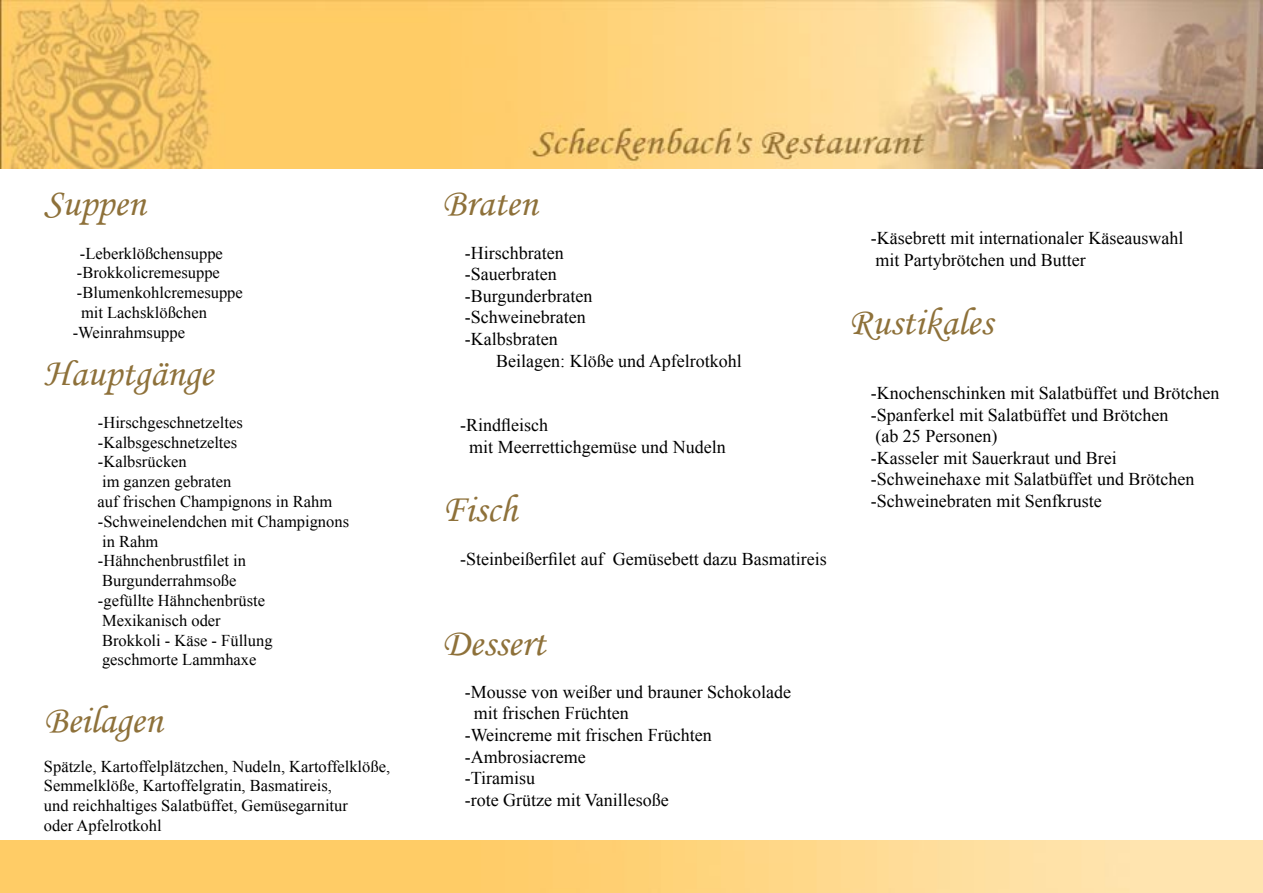
<style>
.page{position:relative;width:1263px;height:893px;background:#fff}
.page>*{position:absolute;margin:0;border:0;box-sizing:border-box;transform-origin:0 0}
.t1{font:39px "Monotype Corsiva";color:#8e713a}
.t2{font:18px "Times New Roman";color:#000}
.t3{font:16.5px "Times New Roman";color:#000}
</style>
<div class="page">
<img style="left:0;top:0;width:1263px;height:169px">
<img style="left:0;top:840px;width:1263px;height:53px">
<p class="t1" style="left:44px;top:180px;width:103px">Suppen</p>
<p class="t3" style="left:80px;top:242px;width:144px">-Leberklößchensuppe</p>
<p class="t3" style="left:77px;top:262px;width:144px">-Brokkolicremesuppe</p>
<p class="t3" style="left:77px;top:282px;width:167px">-Blumenkohlcremesuppe</p>
<p class="t3" style="left:81px;top:301px;width:128px">mit Lachsklößchen</p>
<p class="t3" style="left:73px;top:321px;width:114px">-Weinrahmsuppe</p>
<p class="t1" style="left:44px;top:349px;width:171px">Hauptgänge</p>
<p class="t3" style="left:98px;top:411px;width:146px">-Hirschgeschnetzeltes</p>
<p class="t3" style="left:98px;top:431px;width:141px">-Kalbsgeschnetzeltes</p>
<p class="t3" style="left:98px;top:451px;width:90px">-Kalbsrücken</p>
<p class="t3" style="left:102px;top:471px;width:131px">im ganzen gebraten</p>
<p class="t3" style="left:98px;top:490px;width:236px">auf frischen Champignons in Rahm</p>
<p class="t3" style="left:98px;top:510px;width:253px">-Schweinelendchen mit Champignons</p>
<p class="t3" style="left:102px;top:530px;width:58px">in Rahm</p>
<p class="t3" style="left:98px;top:550px;width:150px">-Hähnchenbrustfilet in</p>
<p class="t3" style="left:102px;top:570px;width:136px">Burgunderrahmsoße</p>
<p class="t3" style="left:98px;top:589px;width:169px">-gefüllte Hähnchenbrüste</p>
<p class="t3" style="left:102px;top:609px;width:120px">Mexikanisch oder</p>
<p class="t3" style="left:102px;top:629px;width:172px">Brokkoli - Käse - Füllung</p>
<p class="t3" style="left:102px;top:649px;width:156px">geschmorte Lammhaxe</p>
<p class="t1" style="left:44px;top:696px;width:120px">Beilagen</p>
<p class="t3" style="left:44px;top:755px;width:348px">Spätzle, Kartoffelplätzchen, Nudeln, Kartoffelklöße,</p>
<p class="t3" style="left:44px;top:775px;width:289px">Semmelklöße, Kartoffelgratin, Basmatireis,</p>
<p class="t3" style="left:44px;top:795px;width:305px">und reichhaltiges Salatbüffet, Gemüsegarnitur</p>
<p class="t3" style="left:44px;top:814px;width:119px">oder Apfelrotkohl</p>
<p class="t1" style="left:442px;top:180px;width:97px">Braten</p>
<p class="t2" style="left:465px;top:240px;width:100px">-Hirschbraten</p>
<p class="t2" style="left:465px;top:262px;width:93px">-Sauerbraten</p>
<p class="t2" style="left:465px;top:284px;width:129px">-Burgunderbraten</p>
<p class="t2" style="left:465px;top:305px;width:122px">-Schweinebraten</p>
<p class="t2" style="left:465px;top:327px;width:94px">-Kalbsbraten</p>
<p class="t2" style="left:496px;top:348px;width:247px">Beilagen: Klöße und Apfelrotkohl</p>
<p class="t2" style="left:460px;top:413px;width:90px">-Rindfleisch</p>
<p class="t2" style="left:469px;top:435px;width:258px">mit Meerrettichgemüse und Nudeln</p>
<p class="t1" style="left:442px;top:486px;width:76px">Fisch</p>
<p class="t2" style="left:460px;top:546px;width:368px">-Steinbeißerfilet auf Gemüsebett dazu Basmatireis</p>
<p class="t2" style="left:871px;top:226px;width:314px">-Käsebrett mit internationaler Käseauswahl</p>
<p class="t2" style="left:875px;top:248px;width:212px">mit Partybrötchen und Butter</p>
<p class="t1" style="left:848px;top:299px;width:146px">Rustikales</p>
<p class="t2" style="left:871px;top:381px;width:350px">-Knochenschinken mit Salatbüffet und Brötchen</p>
<p class="t2" style="left:871px;top:402px;width:299px">-Spanferkel mit Salatbüffet und Brötchen</p>
<p class="t2" style="left:875px;top:424px;width:123px">(ab 25 Personen)</p>
<p class="t2" style="left:871px;top:446px;width:247px">-Kasseler mit Sauerkraut und Brei</p>
<p class="t2" style="left:871px;top:467px;width:325px">-Schweinehaxe mit Salatbüffet und Brötchen</p>
<p class="t2" style="left:871px;top:489px;width:232px">-Schweinebraten mit Senfkruste</p>
<p class="t1" style="left:442px;top:619px;width:104px">Dessert</p>
<p class="t2" style="left:465px;top:680px;width:328px">-Mousse von weißer und brauner Schokolade</p>
<p class="t2" style="left:474px;top:701px;width:156px">mit frischen Früchten</p>
<p class="t2" style="left:465px;top:723px;width:248px">-Weincreme mit frischen Früchten</p>
<p class="t2" style="left:465px;top:744px;width:122px">-Ambrosiacreme</p>
<p class="t2" style="left:465px;top:766px;width:72px">-Tiramisu</p>
<p class="t2" style="left:465px;top:788px;width:206px">-rote Grütze mit Vanillesoße</p>
</div>
